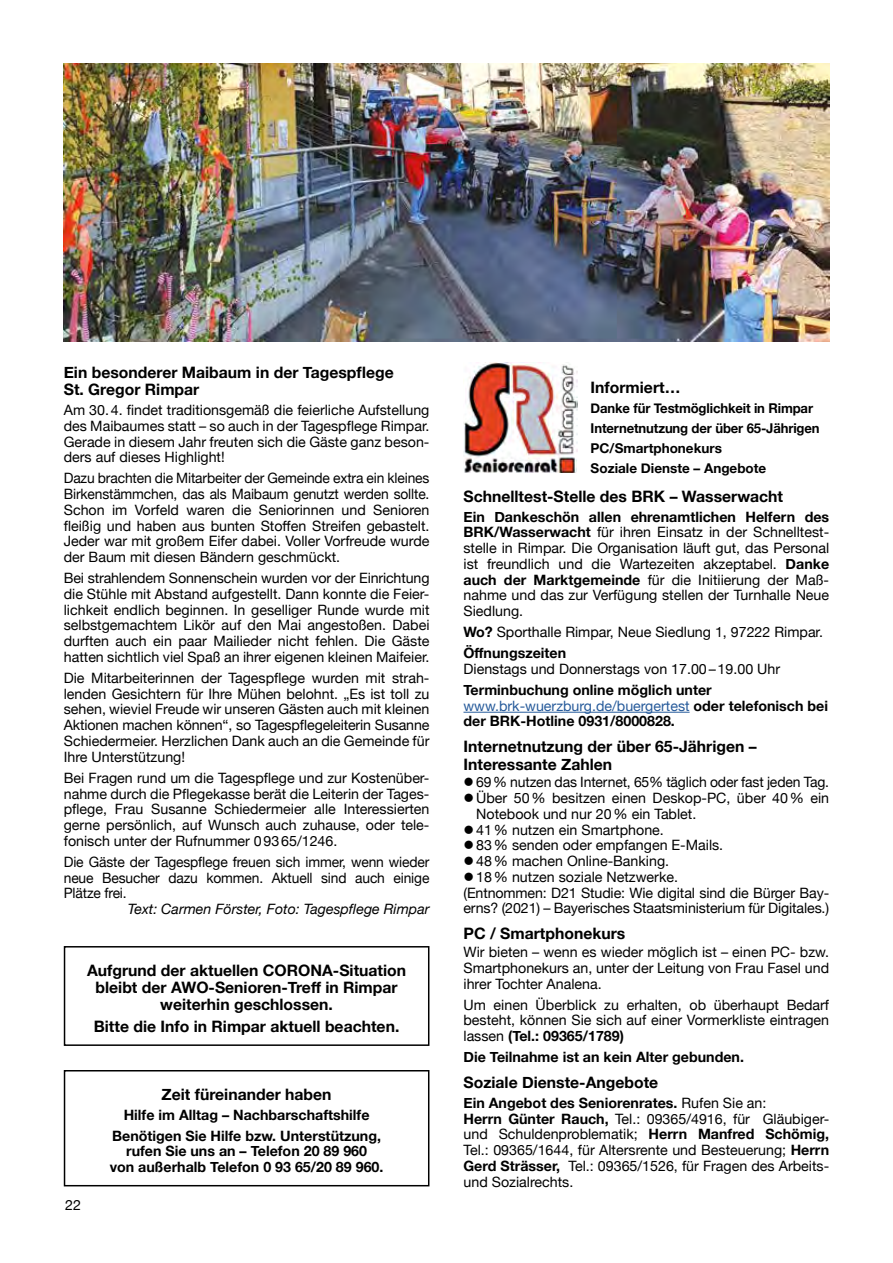
<style>
.page{position:relative;width:893px;height:1263px;background:#fff}
.page>*{position:absolute;margin:0;border:0;box-sizing:border-box;transform-origin:0 0}
.t1{font:700 15.75px/17.2px "Helvetica Neue";color:#000}
.t2{font:14.25px/15.8px "Helvetica Neue";color:#000;text-align:justify}
.t3{font:700 14.25px/15.8px "Helvetica Neue";color:#000;text-align:center}
.t4{font:italic 14.25px "Helvetica Neue";color:#000}
.t5{font:700 13.5px/20px "Helvetica Neue";letter-spacing:-.01em;color:#000}
.s1{font-weight:700}
.s2{font-weight:400;color:#275b9b}
</style>
<div class="page">
<img style="left:64px;top:64px;width:765px;height:277px">
<div style="left:64px;top:946px;width:365px;height:100px;border:2px solid #000"></div>
<div style="left:64px;top:1070px;width:365px;height:116px;border:2px solid #000"></div>
<hr style="left:463px;top:712px;width:227px;height:1px;background:#275b9b">
<img style="left:463px;top:362px;width:115px;height:111px">
<p class="t1" style="left:64px;top:364px;width:332px">Ein besonderer Maibaum in der Tagespflege<br>St. Gregor Rimpar</p>
<p class="t2" style="left:64px;top:403px;width:367px">Am 30.4. findet traditionsgemäß die feierliche Aufstellung des Maibaumes statt – so auch in der Tagespflege Rimpar.<br>Gerade in diesem Jahr freuten sich die Gäste ganz beson&shy;ders auf dieses Highlight!</p>
<p class="t2" style="left:64px;top:471px;width:367px">Dazu brachten die Mitarbeiter der Gemeinde extra ein kleines Birkenstämmchen, das als Maibaum genutzt werden sollte.<br>Schon im Vorfeld waren die Seniorinnen und Senioren fleißig und haben aus bunten Stoffen Streifen gebastelt.<br>Jeder war mit großem Eifer dabei. Voller Vorfreude wurde der Baum mit diesen Bändern geschmückt.</p>
<p class="t2" style="left:64px;top:571px;width:367px">Bei strahlendem Sonnenschein wurden vor der Einrichtung die Stühle mit Abstand aufgestellt. Dann konnte die Feier&shy;lichkeit endlich beginnen. In geselliger Runde wurde mit selbstgemachtem Likör auf den Mai angestoßen. Dabei durften auch ein paar Mailieder nicht fehlen. Die Gäste hatten sichtlich viel Spaß an ihrer eigenen kleinen Maifeier.</p>
<p class="t2" style="left:64px;top:671px;width:367px">Die Mitarbeiterinnen der Tagespflege wurden mit strah&shy;lenden Gesichtern für Ihre Mühen belohnt. „Es ist toll zu sehen, wieviel Freude wir unseren Gästen auch mit kleinen Aktionen machen können“, so Tagespflegeleiterin Susanne Schiedermeier. Herzlichen Dank auch an die Gemeinde für Ihre Unterstützung!</p>
<p class="t2" style="left:64px;top:771px;width:367px">Bei Fragen rund um die Tagespflege und zur Kostenüber&shy;nahme durch die Pflegekasse berät die Leiterin der Tages&shy;pflege, Frau Susanne Schiedermeier alle Interessierten gerne persönlich, auf Wunsch auch zuhause, oder tele&shy;fonisch unter der Rufnummer 09365/1246.</p>
<p class="t2" style="left:64px;top:855px;width:367px">Die Gäste der Tagespflege freuen sich immer, wenn wieder neue Besucher dazu kommen. Aktuell sind auch einige Plätze frei.</p>
<p class="t4" style="left:128px;top:899px;width:303px">Text: Carmen Förster, Foto: Tagespflege Rimpar</p>
<p class="t1" style="left:87px;top:962px;width:321px;text-align:center">Aufgrund der aktuellen CORONA-Situation bleibt der AWO-Senioren-Treff in Rimpar weiterhin geschlossen.</p>
<p class="t1" style="left:94px;top:1018px;width:307px">Bitte die Info in Rimpar aktuell beachten.</p>
<p class="t2" style="left:65px;top:1197px;width:17px">22</p>
<p class="t1" style="left:162px;top:1086px;width:172px">Zeit füreinander haben</p>
<p class="t3" style="left:112px;top:1104px;width:270px;line-height:21px">Hilfe im Alltag – Nachbarschaftshilfe<br>Benötigen Sie Hilfe bzw. Unterstützung,</p>
<p class="t3" style="left:110px;top:1144px;width:275px">rufen Sie uns an – Telefon 20 89 960<br>von außerhalb Telefon 0 93 65/20 89 960.</p>
<p class="t1" style="left:591px;top:379px;width:91px">Informiert…</p>
<p class="t5" style="left:591px;top:398px;width:230px">Danke für Testmöglichkeit in Rimpar<br>Internetnutzung der über 65-Jährigen<br>PC/Smartphonekurs<br>Soziale Dienste – Angebote</p>
<p class="t1" style="left:463px;top:488px;width:321px">Schnelltest-Stelle des BRK – Wasserwacht</p>
<p class="t2" style="left:463px;top:509px;width:367px"><span class="s1">Ein Dankeschön allen ehrenamtlichen Helfern des BRK/Wasserwacht</span> für ihren Einsatz in der Schnelltest&shy;stelle in Rimpar. Die Organisation läuft gut, das Personal ist freundlich und die Wartezeiten akzeptabel. <span class="s1">Danke auch der Marktgemeinde</span> für die Initiierung der Maß&shy;nahme und das zur Verfügung stellen der Turnhalle Neue Siedlung.</p>
<p class="t2" style="left:463px;top:622px;width:361px;line-height:21px"><span class="s1">Wo?</span> Sporthalle Rimpar, Neue Siedlung 1, 97222 Rimpar.<br><span class="s1">Öffnungszeiten</span></p>
<p class="t2" style="left:463px;top:662px;width:318px">Dienstags und Donnerstags von 17.00–19.00 Uhr</p>
<p class="t3" style="left:463px;top:682px;width:366px;text-align:left">Terminbuchung online möglich unter <span class="s2">www.brk-wuerzburg.de/buergertest</span> oder telefonisch bei der BRK-Hotline 0931/8000828.</p>
<p class="t1" style="left:463px;top:738px;width:295px">Internetnutzung der über 65-Jährigen –<br>Interessante Zahlen</p>
<p class="t2" style="left:476px;top:775px;width:354px">69% nutzen das Internet, 65% täglich oder fast jeden Tag.</p>
<p class="t2" style="left:476px;top:791px;width:354px">Über 50% besitzen einen Deskop-PC, über 40% ein</p>
<p class="t2" style="left:476px;top:807px;width:222px">Notebook und nur 20% ein Tablet.</p>
<p class="t2" style="left:476px;top:822px;width:189px">41% nutzen ein Smartphone.</p>
<p class="t2" style="left:476px;top:838px;width:249px">83% senden oder empfangen E-Mails.</p>
<p class="t2" style="left:476px;top:854px;width:194px">48% machen Online-Banking.</p>
<p class="t2" style="left:476px;top:870px;width:203px">18% nutzen soziale Netzwerke.</p>
<p class="t2" style="left:463px;top:885px;width:367px">(Entnommen: D21 Studie: Wie digital sind die Bürger Bay-</p>
<p class="t2" style="left:463px;top:901px;width:367px">erns? (2021) – Bayerisches Staatsministerium für Digitales.)</p>
<p class="t1" style="left:463px;top:925px;width:163px">PC / Smartphonekurs</p>
<p class="t2" style="left:463px;top:945px;width:367px">Wir bieten – wenn es wieder möglich ist – einen PC- bzw.<br>Smartphonekurs an, unter der Leitung von Frau Fasel und ihrer Tochter Analena.</p>
<p class="t2" style="left:463px;top:997px;width:367px">Um einen Überblick zu erhalten, ob überhaupt Bedarf besteht, können Sie sich auf einer Vormerkliste eintragen lassen <span class="s1">(Tel.: 09365/1789)</span></p>
<p class="t3" style="left:463px;top:1049px;width:282px">Die Teilnahme ist an kein Alter gebunden.</p>
<p class="t1" style="left:463px;top:1074px;width:196px">Soziale Dienste-Angebote</p>
<p class="t2" style="left:463px;top:1096px;width:367px;text-align:left"><span class="s1">Ein Angebot des Seniorenrates.</span> Rufen Sie an:<br><span class="s1">Herrn Günter Rauch,</span> Tel.: 09365/4916, für Gläubiger&shy;und Schuldenproblematik; <span class="s1">Herrn Manfred Schömig, </span>Tel.: 09365/1644, für Altersrente und Besteuerung; <span class="s1">Herrn Gerd Strässer,</span> Tel.: 09365/1526, für Fragen des Arbeits&shy;und Sozialrechts.</p>
</div>
